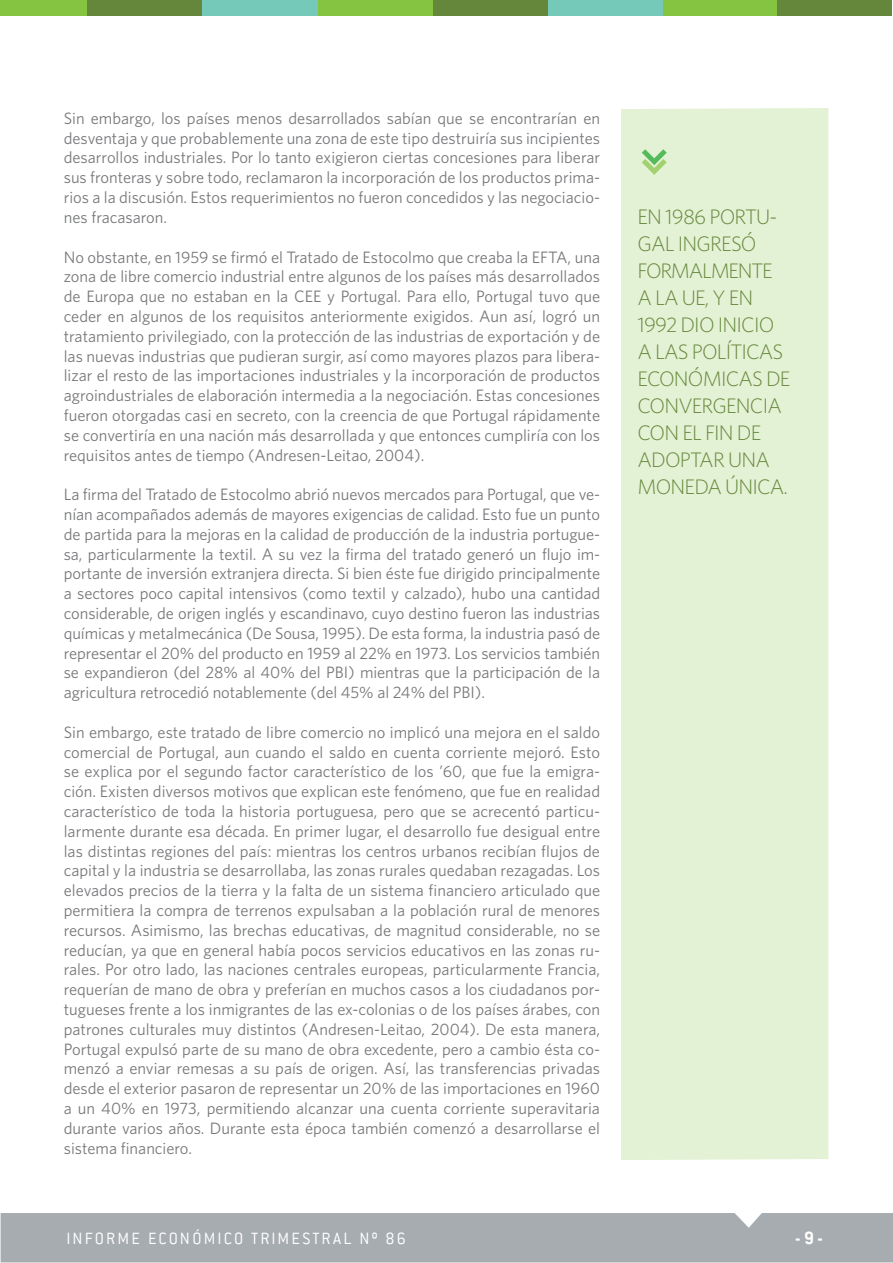
<style>
.page{position:relative;width:893px;height:1263px;background:#fff}
.page>*{position:absolute;margin:0;border:0;box-sizing:border-box;transform-origin:0 0}
.t1{font:300 21px/27px "Whitney";letter-spacing:-.04em;color:#65873b}
.t2{font:700 19.5px "Conduit ITC";color:#fff}
.t3{font:300 18px "Conduit ITC";letter-spacing:.12em;color:#fff}
.t4{font:16.5px/19.8px "Whitney";color:#77787b;text-align:justify}
</style>
<div class="page">
<div style="left:1px;top:1213px;width:892px;height:49px;background:#a7acb0"></div>
<div style="left:777px;top:1px;width:115px;height:15px;background:#65873b"></div>
<div style="left:662px;top:1px;width:115px;height:15px;background:#85c441"></div>
<div style="left:548px;top:1px;width:114px;height:15px;background:#75c9b8"></div>
<div style="left:433px;top:1px;width:115px;height:15px;background:#65873b"></div>
<div style="left:318px;top:1px;width:115px;height:15px;background:#85c441"></div>
<div style="left:87px;top:1px;width:115px;height:15px;background:#65873b"></div>
<div style="left:0;top:1px;width:87px;height:15px;background:#85c441"></div>
<div style="left:202px;top:1px;width:116px;height:15px;background:#75c9b8"></div>
<div style="left:621px;top:108px;width:207px;height:1052px;background:#e3f1d4"></div>
<svg style="left:642px;top:149px;width:25px;height:26px"></svg>
<p class="t4" style="left:64px;top:108px;width:538px">Sin embargo, los países menos desarrollados sabían que se encontrarían en desventaja y que probablemente una zona de este tipo destruiría sus incipientes desarrollos industriales. Por lo tanto exigieron ciertas concesiones para liberar sus fronteras y sobre todo, reclamaron la incorporación de los productos prima&shy;rios a la discusión. Estos requerimientos no fueron concedidos y las negociacio&shy;nes fracasaron.</p>
<p class="t4" style="left:64px;top:246px;width:538px">No obstante, en 1959 se firmó el Tratado de Estocolmo que creaba la EFTA, una zona de libre comercio industrial entre algunos de los países más desarrollados de Europa que no estaban en la CEE y Portugal. Para ello, Portugal tuvo que ceder en algunos de los requisitos anteriormente exigidos. Aun así, logró un tratamiento privilegiado, con la protección de las industrias de exportación y de las nuevas industrias que pudieran surgir, así como mayores plazos para libera&shy;lizar el resto de las importaciones industriales y la incorporación de productos agroindustriales de elaboración intermedia a la negociación. Estas concesiones fueron otorgadas casi en secreto, con la creencia de que Portugal rápidamente se convertiría en una nación más desarrollada y que entonces cumpliría con los requisitos antes de tiempo (Andresen-Leitao, 2004).</p>
<p class="t4" style="left:64px;top:484px;width:538px">La firma del Tratado de Estocolmo abrió nuevos mercados para Portugal, que ve&shy;nían acompañados además de mayores exigencias de calidad. Esto fue un punto de partida para la mejoras en la calidad de producción de la industria portugue&shy;sa, particularmente la textil. A su vez la firma del tratado generó un flujo im&shy;portante de inversión extranjera directa. Si bien éste fue dirigido principalmente a sectores poco capital intensivos (como textil y calzado), hubo una cantidad considerable, de origen inglés y escandinavo, cuyo destino fueron las industrias químicas y metalmecánica (De Sousa, 1995). De esta forma, la industria pasó de representar el 20% del producto en 1959 al 22% en 1973. Los servicios también se expandieron (del 28% al 40% del PBI) mientras que la participación de la agricultura retrocedió notablemente (del 45% al 24% del PBI).</p>
<p class="t4" style="left:64px;top:722px;width:538px">Sin embargo, este tratado de libre comercio no implicó una mejora en el saldo comercial de Portugal, aun cuando el saldo en cuenta corriente mejoró. Esto se explica por el segundo factor característico de los ’60, que fue la emigra&shy;ción. Existen diversos motivos que explican este fenómeno, que fue en realidad característico de toda la historia portuguesa, pero que se acrecentó particu&shy;larmente durante esa década. En primer lugar, el desarrollo fue desigual entre las distintas regiones del país: mientras los centros urbanos recibían flujos de capital y la industria se desarrollaba, las zonas rurales quedaban rezagadas. Los elevados precios de la tierra y la falta de un sistema financiero articulado que permitiera la compra de terrenos expulsaban a la población rural de menores recursos. Asimismo, las brechas educativas, de magnitud considerable, no se reducían, ya que en general había pocos servicios educativos en las zonas ru&shy;rales. Por otro lado, las naciones centrales europeas, particularmente Francia, requerían de mano de obra y preferían en muchos casos a los ciudadanos por&shy;tugueses frente a los inmigrantes de las ex-colonias o de los países árabes, con patrones culturales muy distintos (Andresen-Leitao, 2004). De esta manera, Portugal expulsó parte de su mano de obra excedente, pero a cambio ésta co&shy;menzó a enviar remesas a su país de origen. Así, las transferencias privadas desde el exterior pasaron de representar un 20% de las importaciones en 1960 a un 40% en 1973, permitiendo alcanzar una cuenta corriente superavitaria durante varios años. Durante esta época también comenzó a desarrollarse el sistema financiero.</p>
<p class="t1" style="left:637px;top:202px;width:154px">EN 1986 PORTU-<br>GAL INGRESÓ<br>FORMALMENTE<br>A LA UE, Y EN<br>1992 DIO INICIO<br>A LAS POLÍTICAS<br>ECONÓMICAS DE<br>CONVERGENCIA<br>CON EL FIN DE<br>ADOPTAR UNA<br>MONEDA ÚNICA.</p>
<p class="t3" style="left:66px;top:1228px;width:341px">INFORME ECONÓMICO TRIMESTRAL Nº 86</p>
<p class="t2" style="left:795px;top:1227px;width:29px">- 9 -</p>
</div>
